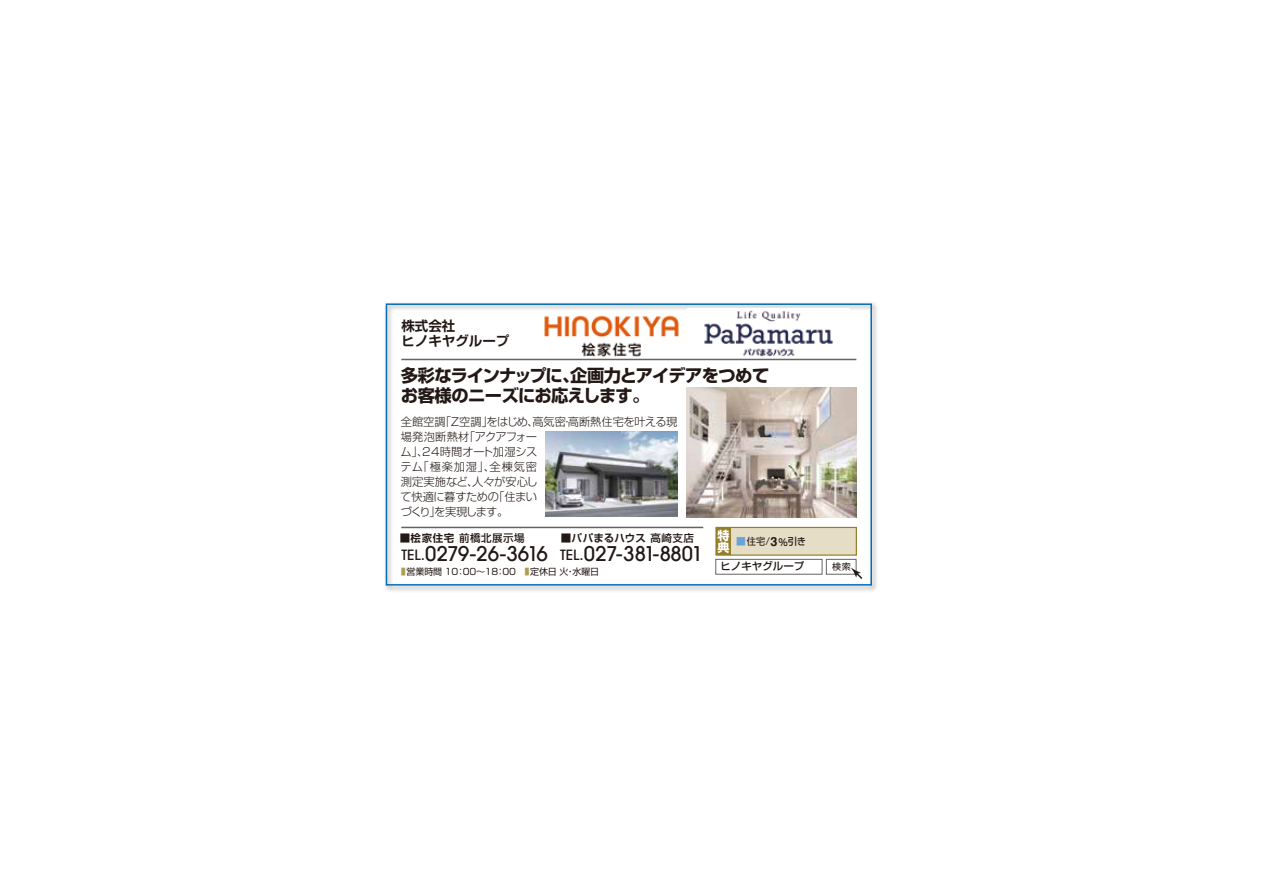
<style>
.page{position:relative;width:1263px;height:893px;background:#fff}
.page>*{position:absolute;margin:0;border:0;box-sizing:border-box;transform-origin:0 0}
.t1{font:500 20.25px "Avant Garde LT";letter-spacing:-.02em;color:#221815}
.t2{font:700 17.25px/20.2px "Shin Go Pro";letter-spacing:-.04em;color:#221815}
.t3{font:700 13.5px/15px "Shin Go Pr 5 De";color:#221815}
.t4{font:700 12px/12px "Shin Go Pro";color:#fff}
.t5{font:300 11.25px/15px "Shin Go Pro";letter-spacing:-.01em;color:#221815}
.t6{font:700 10.5px "Shin Go Pr 5 De";letter-spacing:.005em;color:#221815}
.t7{font:500 10.5px "Shin Go Pr 5";letter-spacing:.05em;color:#221815}
.t8{font:500 10.5px "Shin Go Pro";color:#221815}
.t9{font:9.75px "Shin Go Pr 5";color:#221815;scale:.95 1}
.t10{font:9px "Shin Go Pr 5";letter-spacing:-.015em;color:#221815}
.s1{font-family:"Shin Go Pr 5 De";font-weight:700}
.s2{font-family:"Shin Go Pr 5";font-weight:500}
.s3{color:#b09c53}
.s4{font-size:14.1px}
.s5{color:#69a3d8}
.s6{font-family:"Helvetica LT Std";font-weight:700;font-size:12.6px}
.s7{font-family:"Shin Go Pro";font-weight:500}
</style>
<div class="page">
<img style="left:385px;top:303px;width:492px;height:288px">
<div style="left:386px;top:303px;width:486px;height:283px;border:2px solid #036eb8"></div>
<img style="left:688px;top:309px;width:162px;height:49px">
<img style="left:530px;top:312px;width:162px;height:47px">
<hr style="left:401px;top:359px;width:455px;height:1px;background:#656464">
<img style="left:546px;top:432px;width:132px;height:85px">
<img style="left:686px;top:387px;width:170px;height:130px">
<div style="left:715px;top:559px;width:107px;height:16px;background:#fff;border:1px solid #656464"></div>
<div style="left:826px;top:559px;width:30px;height:16px;background:#fff;border:1px solid #656464"></div>
<svg style="left:851px;top:567px;width:13px;height:14px"></svg>
<hr style="left:401px;top:527px;width:302px;height:1px;background:#656464">
<div style="left:715px;top:527px;width:142px;height:29px;background:#e5ddc5;border:1px solid #947f28"></div>
<div style="left:716px;top:527px;width:15px;height:28px;background:#947f28"></div>
<p class="t3" style="left:401px;top:317px;width:109px">株式会社<br>ヒノキヤグループ</p>
<h2 class="t2" style="left:401px;top:364px;width:370px">多彩なラインナップに、企画力とアイデアをつめてお客様のニーズにお応えします。</h2>
<p class="t5" style="left:400px;top:413px;width:278px">全館空調「Z空調」をはじめ、高気密・高断熱住宅を叶える現場発泡断熱材「アクアフォー<br>ム」、24時間オート加湿シス<br>テム「極楽加湿」、全棟気密<br>測定実施など、人々が安心し<br>て快適に暮すための「住まい<br>づくり」を実現します。</p>
<p class="t7" style="left:400px;top:529px;width:126px"><span class="s1">■桧家住宅</span> 前橋北展示場</p>
<p class="t6" style="left:561px;top:529px;width:135px">■パパまるハウス <span class="s2">高崎支店</span></p>
<p class="t10" style="left:401px;top:564px;width:199px"><span class="s3">■</span> 営業時間 10：00～18：00　<span class="s3">■</span> 定休日 火・水曜日</p>
<h1 class="t1" style="left:401px;top:541px;width:303px"><span class="s4">TEL.</span>0279-26-3616 <span class="s4">TEL.</span>027-381-8801</h1>
<p class="t4" style="left:717px;top:528px;width:13px">特典</p>
<p class="t9" style="left:736px;top:533px;width:75px"><span class="s5">■</span>住宅/<span class="s6">3</span><span class="s7">％引き</span></p>
<p class="t8" style="left:720px;top:558px;width:86px">ヒノキヤグループ</p>
<p class="t10" style="left:832px;top:559px;width:20px">検索</p>
</div>
